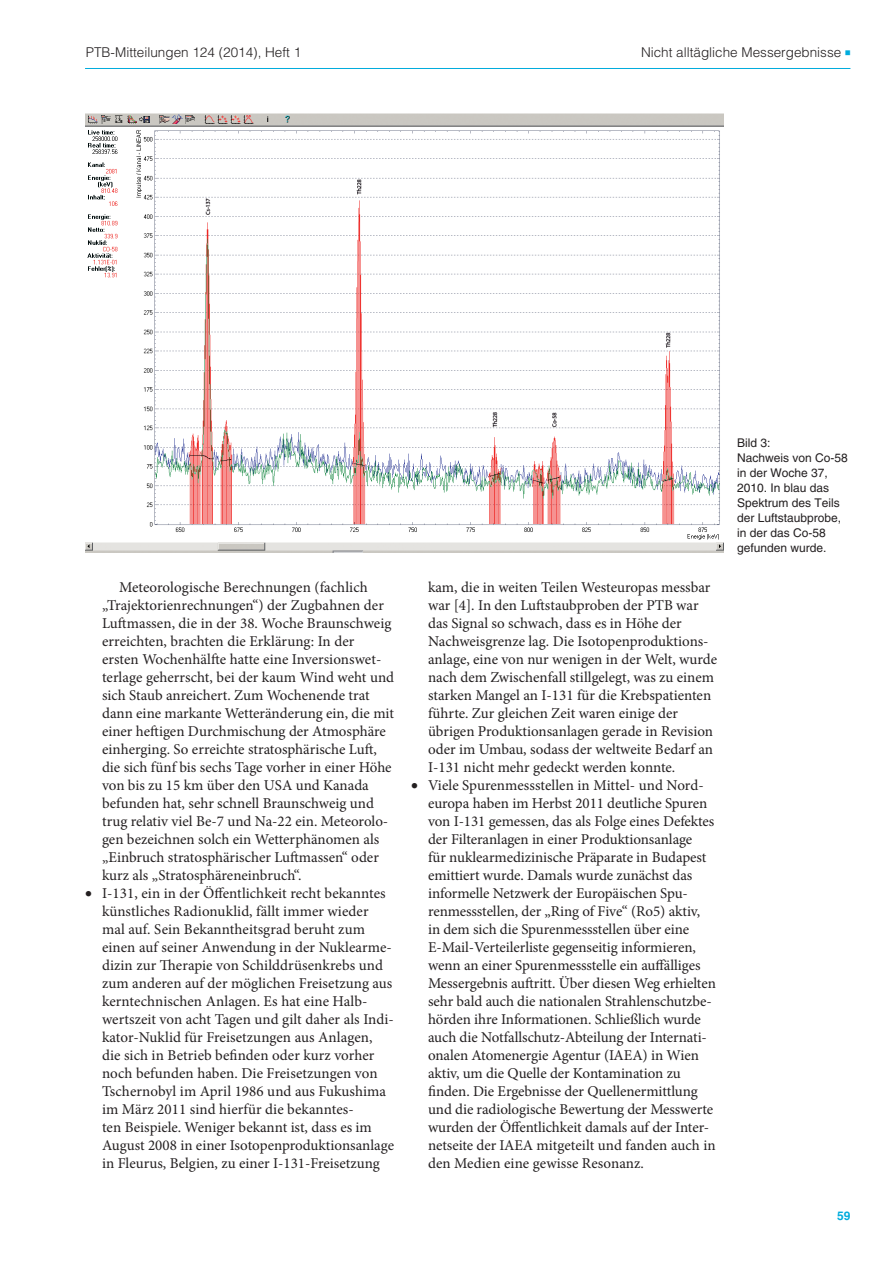
<style>
.page{position:relative;width:893px;height:1263px;background:#fff}
.page>*{position:absolute;margin:0;border:0;box-sizing:border-box;transform-origin:0 0}
.NEU_Auzählung_PTB_Bu{font:15px/18px "Minion Pro";color:#231f20}
.t1{font:300 13.5px "Helvetica LT Std";color:#231f20}
.NEU_Bildunterschrift{font:12px/15px "Helvetica LT Std";color:#231f20}
.t2{font:700 12px "Helvetica LT Std";color:#00acdd}
</style>
<div class="page">
<hr style="left:85px;top:68px;width:765px;height:1px;background:#00acdd">
<img style="left:85px;top:114px;width:638px;height:438px">
<p class="t1" style="left:86px;top:43px;width:217px">PTB-Mitteilungen 124 (2014), Heft 1</p>
<p class="t1" style="left:641px;top:43px;width:202px">Nicht alltägliche Messergebnisse</p>
<p class="NEU_Auzählung_PTB_Bu" style="left:102px;top:579px;width:293px;text-indent:17px">Meteorologische Berechnungen (fachlich „Trajektorienrechnungen“) der Zugbahnen der Luftmassen, die in der 38. Woche Braunschweig erreichten, brachten die Erklärung: In der ersten Wochenhälfte hatte eine Inversionswet&shy;terlage geherrscht, bei der kaum Wind weht und sich Staub anreichert. Zum Wochenende trat dann eine markante Wetteränderung ein, die mit einer heftigen Durchmischung der Atmosphäre einherging. So erreichte stratosphärische Luft, die sich fünf bis sechs Tage vorher in einer Höhe von bis zu 15 km über den USA und Kanada befunden hat, sehr schnell Braunschweig und trug relativ viel Be-7 und Na-22 ein. Meteorolo&shy;gen bezeichnen solch ein Wetterphänomen als „Einbruch stratosphärischer Luftmassen“ oder kurz als „Stratosphäreneinbruch“.</p>
<p class="NEU_Auzählung_PTB_Bu" style="left:102px;top:885px;width:293px;text-indent:-17px">• I-131, ein in der Öffentlichkeit recht bekanntes künstliches Radionuklid, fällt immer wieder mal auf. Sein Bekanntheitsgrad beruht zum einen auf seiner Anwendung in der Nuklearme&shy;dizin zur Therapie von Schilddrüsenkrebs und zum anderen auf der möglichen Freisetzung aus kerntechnischen Anlagen. Es hat eine Halb&shy;wertszeit von acht Tagen und gilt daher als Indi&shy;kator-Nuklid für Freisetzungen aus Anlagen, die sich in Betrieb befinden oder kurz vorher noch befunden haben. Die Freisetzungen von Tschernobyl im April 1986 und aus Fukushima im März 2011 sind hierfür die bekanntes-<br>ten Beispiele. Weniger bekannt ist, dass es im August 2008 in einer Isotopenproduktionsanlage in Fleurus, Belgien, zu einer I-131-Freisetzung</p>
<p class="NEU_Auzählung_PTB_Bu" style="left:428px;top:579px;width:291px">kam, die in weiten Teilen Westeuropas messbar war [4]. In den Luftstaubproben der PTB war das Signal so schwach, dass es in Höhe der Nachweisgrenze lag. Die Isotopenproduktions&shy;anlage, eine von nur wenigen in der Welt, wurde nach dem Zwischenfall stillgelegt, was zu einem starken Mangel an I-131 für die Krebspatienten führte. Zur gleichen Zeit waren einige der übrigen Produktionsanlagen gerade in Revision oder im Umbau, sodass der weltweite Bedarf an I-131 nicht mehr gedeckt werden konnte.</p>
<p class="NEU_Auzählung_PTB_Bu" style="left:428px;top:777px;width:289px;text-indent:-17px">• Viele Spurenmessstellen in Mittel- und Nord&shy;europa haben im Herbst 2011 deutliche Spuren von I-131 gemessen, das als Folge eines Defektes der Filteranlagen in einer Produktionsanlage<br>für nuklearmedizinische Präparate in Budapest emittiert wurde. Damals wurde zunächst das informelle Netzwerk der Europäischen Spu&shy;renmessstellen, der „Ring of Five“ (Ro5) aktiv, in dem sich die Spurenmessstellen über eine E-Mail-Verteilerliste gegenseitig informieren, wenn an einer Spurenmessstelle ein auffälliges Messergebnis auftritt. Über diesen Weg erhielten sehr bald auch die nationalen Strahlenschutzbe&shy;hörden ihre Informationen. Schließlich wurde auch die Notfallschutz-Abteilung der Internati&shy;onalen Atomenergie Agentur (IAEA) in Wien aktiv, um die Quelle der Kontamination zu finden. Die Ergebnisse der Quellenermittlung und die radiologische Bewertung der Messwerte wurden der Öffentlichkeit damals auf der Inter&shy;netseite der IAEA mitgeteilt und fanden auch in den Medien eine gewisse Resonanz.</p>
<p class="NEU_Bildunterschrift" style="left:737px;top:436px;width:35px">Bild 3:</p>
<p class="NEU_Bildunterschrift" style="left:737px;top:451px;width:112px">Nachweis von Co-58 in der Woche 37,<br>2010. In blau das<br>Spektrum des Teils der Luftstaubprobe, in der das Co-58 gefunden wurde.</p>
<p class="t2" style="left:837px;top:1208px;width:15px">59</p>
</div>
